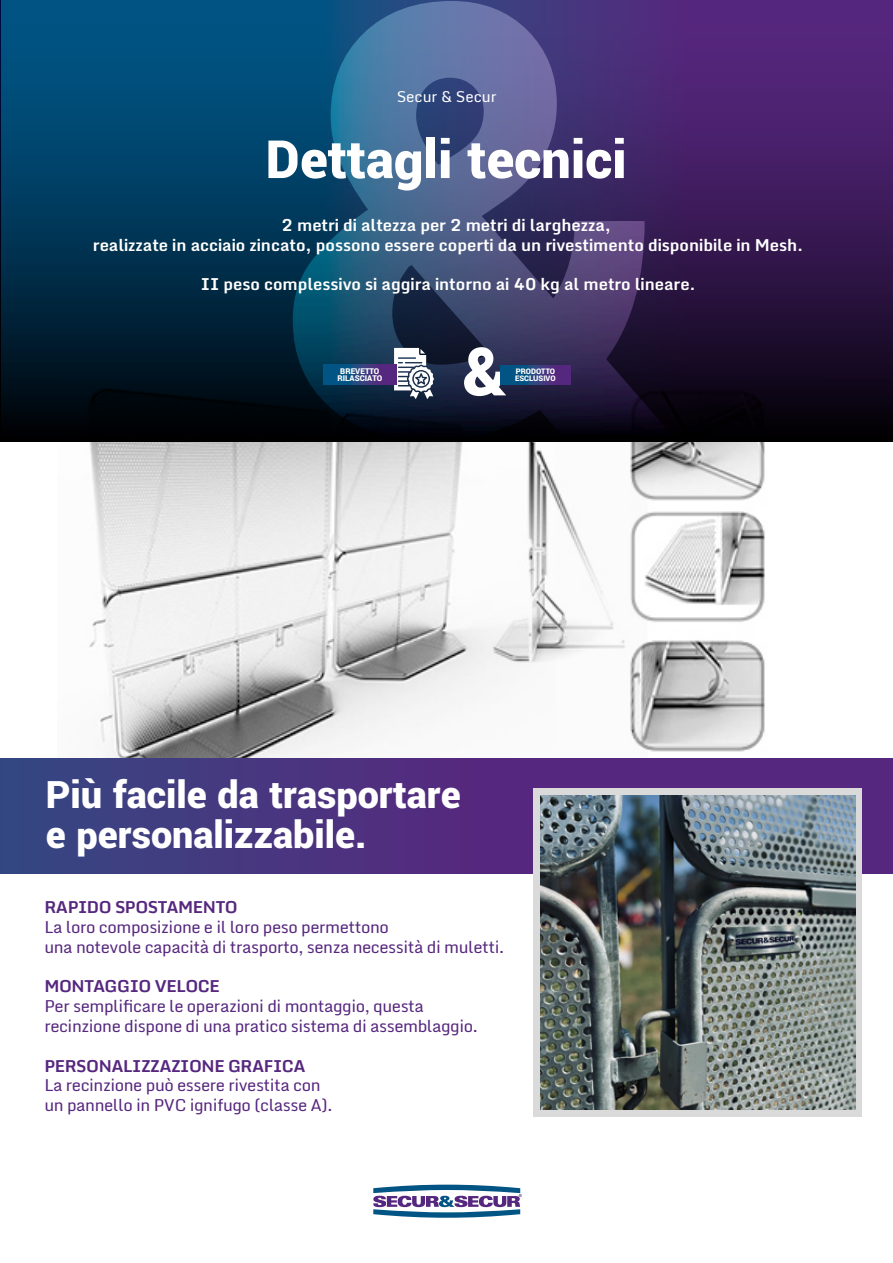
<style>
.page{position:relative;width:893px;height:1263px;background:#fff}
.page>*{position:absolute;margin:0;border:0;box-sizing:border-box;transform-origin:0 0}
.t1{font:900 58.5px "Yantramanav";color:#fff}
.t2{font:900 42px/40.5px "Yantramanav";color:#fff}
.t3{font:16.5px/19.8px "Monda";letter-spacing:-.025em;color:#56277e}
.t4{font:700 16.5px/19.8px "Monda";color:#fff;text-align:center}
.t5{font:700 16.5px "Monda";letter-spacing:-.025em;color:#56277e}
.t6{font:15px "Monda";color:#fff}
.t7{font:900 8.85px/7.4px "Yantramanav";color:#fff;text-align:center}
.t8{font:900 8.55px/7.1px "Yantramanav";color:#fff}
</style>
<div class="page">
<img style="left:57px;top:441px;width:765px;height:317px">
<div style="left:0;top:758px;width:893px;height:116px;background:linear-gradient(to right,#3c4181,#5e1f7d)"></div>
<div style="left:534px;top:788px;width:328px;height:329px;background:#dadada"></div>
<svg style="left:0;top:0;width:893px;height:441px;background:#162750"></svg>
<svg style="left:293px;top:1px;width:378px;height:440px;background:#33406b"></svg>
<svg style="left:464px;top:347px;width:42px;height:49px"></svg>
<svg style="left:500px;top:365px;width:70px;height:20px"></svg>
<svg style="left:394px;top:348px;width:40px;height:51px"></svg>
<svg style="left:323px;top:365px;width:73px;height:20px"></svg>
<img style="left:540px;top:795px;width:315px;height:315px">
<svg style="left:892px;top:817px;width:1px;height:57px"></svg>
<svg style="left:373px;top:1184px;width:149px;height:34px"></svg>
<p class="t6" style="left:397px;top:84px;width:102px">Secur &amp; Secur</p>
<h1 class="t1" style="left:265px;top:123px;width:363px">Dettagli tecnici</h1>
<p class="t4" style="left:93px;top:214px;width:712px">2 metri di altezza per 2 metri di larghezza,<br>realizzate in acciaio zincato, possono essere coperti da un rivestimento disponibile in Mesh.</p>
<p class="t4" style="left:201px;top:274px;width:496px">II peso complessivo si aggira intorno ai 40 kg al metro lineare.</p>
<p class="t7" style="left:337px;top:368px;width:46px">BREVETTO<br>RILASCIATO</p>
<p class="t8" style="left:515px;top:368px;width:42px">PRODOTTO<br>ESCLUSIVO</p>
<h2 class="t2" style="left:46px;top:775px;width:417px">Più facile da trasportare e personalizzabile.</h2>
<p class="t5" style="left:44px;top:893px;width:195px">RAPIDO SPOSTAMENTO</p>
<p class="t3" style="left:44px;top:917px;width:461px">La loro composizione e il loro peso permettono<br>una notevole capacità di trasporto, senza necessità di muletti.</p>
<p class="t5" style="left:44px;top:972px;width:177px">MONTAGGIO VELOCE</p>
<p class="t3" style="left:44px;top:996px;width:435px">Per semplificare le operazioni di montaggio, questa recinzione dispone di una pratico sistema di assemblaggio.</p>
<p class="t5" style="left:44px;top:1051px;width:263px">PERSONALIZZAZIONE GRAFICA</p>
<p class="t3" style="left:44px;top:1075px;width:290px">La recinzione può essere rivestita con un pannello in PVC ignifugo (classe A).</p>
</div>
